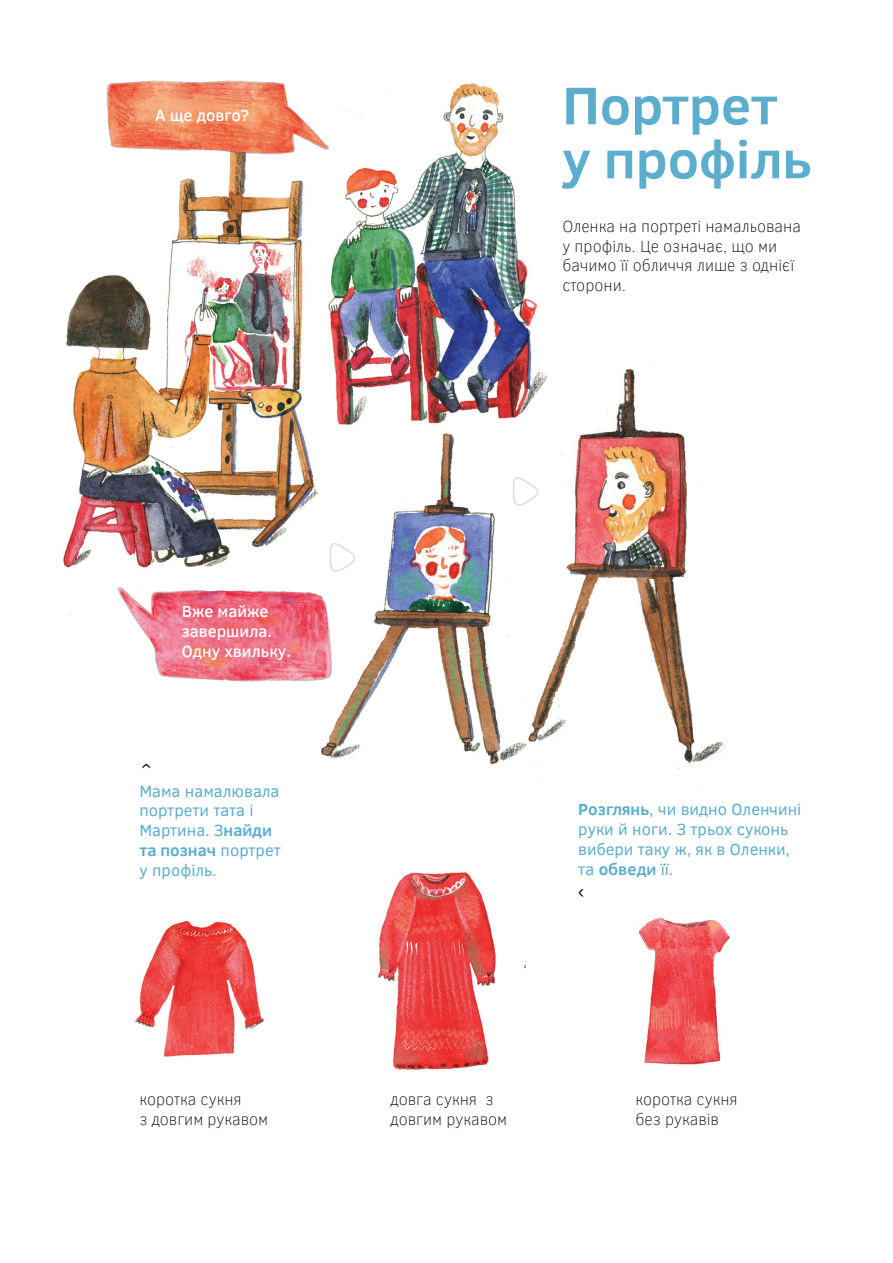
<style>
.page{position:relative;width:893px;height:1263px;background:#fff}
.page>*{position:absolute;margin:0;border:0;box-sizing:border-box;transform-origin:0 0}
.t1{font:700 54px/54px "Clear Sans";color:#5cadce}
.t2{font:100 16.5px/19.8px "Clear Sans";color:#000}
.t3{font:16.5px/19.8px "Clear Sans";color:#5cadce}
.t4{font:500 16.5px/19.8px "Clear Sans";color:#fff}
.t5{font:16.5px "Clear Sans";color:#000}
.s1{font-weight:700}
</style>
<div class="page">
<img style="left:63px;top:82px;width:664px;height:687px">
<svg style="left:329px;top:540px;width:30px;height:37px"></svg>
<svg style="left:512px;top:474px;width:31px;height:37px"></svg>
<img style="left:98px;top:80px;width:232px;height:88px">
<img style="left:103px;top:579px;width:262px;height:114px">
<img style="left:377px;top:872px;width:148px;height:198px">
<img style="left:135px;top:920px;width:129px;height:137px">
<img style="left:639px;top:917px;width:91px;height:148px">
<p class="t4" style="left:155px;top:105px;width:96px">А ще довго?</p>
<p class="t4" style="left:182px;top:601px;width:111px">Вже майже завершила.<br>Одну хвильку.</p>
<p class="t5" style="left:159px;top:763px;width:7px;rotate:90deg">‹</p>
<p class="t3" style="left:139px;top:781px;width:143px">Мама намалювала портрети тата і<br>Мартина. З<span class="s1">найди та познач</span> портрет у профіль.</p>
<h1 class="t1" style="left:562px;top:77px;width:251px">Портрет у профіль</h1>
<p class="t2" style="left:562px;top:216px;width:240px">Оленка на портреті намальована у профіль. Це означає, що ми бачимо її обличчя лише з однієї сторони.</p>
<p class="t3" style="left:578px;top:800px;width:225px"><span class="s1">Розглянь</span>, чи видно Оленчині руки й ноги. З трьох суконь вибери таку ж, як в Оленки, та <span class="s1">обведи</span> її.</p>
<p class="t5" style="left:578px;top:880px;width:7px">‹</p>
<p class="t2" style="left:139px;top:1089px;width:130px">коротка сукня<br>з довгим рукавом</p>
<p class="t2" style="left:635px;top:1089px;width:104px">коротка сукня без рукавів</p>
<p class="t2" style="left:391px;top:1089px;width:118px">довга сукня з довгим рукавом</p>
</div>
